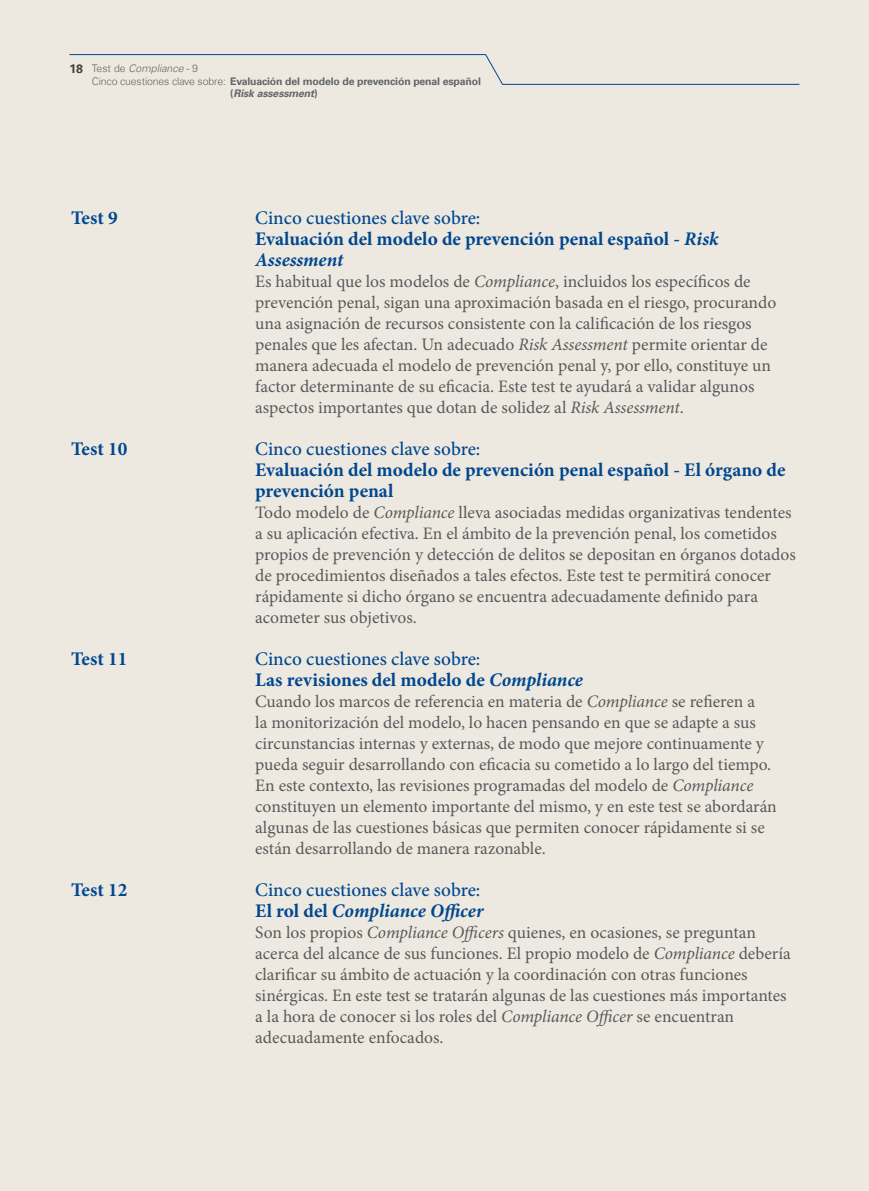
<style>
.page{position:relative;width:869px;height:1191px;background:#fff}
.page>*{position:absolute;margin:0;border:0;box-sizing:border-box;transform-origin:0 0}
.t1{font:700 19.25px/21px "Minion Pro";color:#00478f}
.t2{font:500 19.25px/21px "Minion Pro";color:#00478f}
.t3{font:17.5px/21px "Minion Pro";color:#58595b}
.t4{font:700 12.25px "Universfor KPMG";color:#414042}
.t5{font:700 10.5px "Universfor KPMG";letter-spacing:-.015em;color:#636466}
.t6{font:italic 300 10.5px "Universfor KPMG";color:#636466}
.t7{font:italic 700 10.5px "Universfor KPMG";letter-spacing:-.015em;color:#636466}
.s1{font-style:normal}
.s2{font-weight:300}
.s3{font-weight:500}
.s4{font-style:italic}
.s5{font-weight:700}
.s6{font-weight:700;font-style:italic}
</style>
<div class="page">
<div style="left:0;top:0;width:868px;height:1191px;background:#ede9e0"></div>
<svg style="left:69px;top:54px;width:731px;height:31px"></svg>
<p class="t4" style="left:69px;top:62px;width:15px">18</p>
<p class="t6" style="left:92px;top:62px;width:108px"><span class="s1">Test de</span> Compliance <span class="s1">- 9</span></p>
<p class="t5" style="left:92px;top:75px;width:390px"><span class="s2">Cinco cuestiones clave sobre:</span> Evaluación del modelo de prevención penal español</p>
<p class="t7" style="left:230px;top:87px;width:89px"><span class="s1">(</span>Risk assessment<span class="s1">)</span></p>
<p class="t1" style="left:71px;top:207px;width:48px">Test 9</p>
<p class="t1" style="left:255px;top:207px;width:464px"><span class="s3">Cinco cuestiones clave sobre:<br></span>Evaluación del modelo de prevención penal español - <span class="s4">Risk<br>Assessment</span></p>
<p class="t3" style="left:255px;top:271px;width:522px">Es habitual que los modelos de <span class="s4">Compliance</span>, incluidos los específicos de prevención penal, sigan una aproximación basada en el riesgo, procurando una asignación de recursos consistente con la calificación de los riesgos penales que les afectan. Un adecuado <span class="s4">Risk Assessment</span> permite orientar de manera adecuada el modelo de prevención penal y, por ello, constituye un factor determinante de su eficacia. Este test te ayudará a validar algunos aspectos importantes que dotan de solidez al <span class="s4">Risk Assessment</span>.</p>
<p class="t1" style="left:71px;top:438px;width:58px">Test 10</p>
<p class="t2" style="left:255px;top:438px;width:227px">Cinco cuestiones clave sobre:</p>
<p class="t1" style="left:255px;top:459px;width:531px">Evaluación del modelo de prevención penal español - El órgano de prevención penal</p>
<p class="t3" style="left:255px;top:502px;width:542px">Todo modelo de <span class="s4">Compliance</span> lleva asociadas medidas organizativas tendentes a su aplicación efectiva. En el ámbito de la prevención penal, los cometidos propios de prevención y detección de delitos se depositan en órganos dotados de procedimientos diseñados a tales efectos. Este test te permitirá conocer rápidamente si dicho órgano se encuentra adecuadamente definido para acometer sus objetivos.</p>
<p class="t1" style="left:71px;top:648px;width:58px">Test 11</p>
<p class="t2" style="left:255px;top:648px;width:329px">Cinco cuestiones clave sobre:<br><span class="s5">Las revisiones del modelo de</span> <span class="s6">Compliance</span></p>
<p class="t3" style="left:255px;top:691px;width:523px">Cuando los marcos de referencia en materia de <span class="s4">Compliance</span> se refieren a<br>la monitorización del modelo, lo hacen pensando en que se adapte a sus circunstancias internas y externas, de modo que mejore continuamente y pueda seguir desarrollando con eficacia su cometido a lo largo del tiempo.<br>En este contexto, las revisiones programadas del modelo de <span class="s4">Compliance </span>constituyen un elemento importante del mismo, y en este test se abordarán algunas de las cuestiones básicas que permiten conocer rápidamente si se están desarrollando de manera razonable.</p>
<p class="t1" style="left:71px;top:879px;width:58px">Test 12</p>
<p class="t2" style="left:255px;top:879px;width:230px">Cinco cuestiones clave sobre:<br><span class="s5">El rol del</span> <span class="s6">Compliance Officer</span></p>
<p class="t3" style="left:255px;top:922px;width:537px">Son los propios <span class="s4">Compliance Officers</span> quienes, en ocasiones, se preguntan acerca del alcance de sus funciones. El propio modelo de <span class="s4">Compliance</span> debería clarificar su ámbito de actuación y la coordinación con otras funciones sinérgicas. En este test se tratarán algunas de las cuestiones más importantes a la hora de conocer si los roles del <span class="s4">Compliance Officer</span> se encuentran adecuadamente enfocados.</p>
</div>
